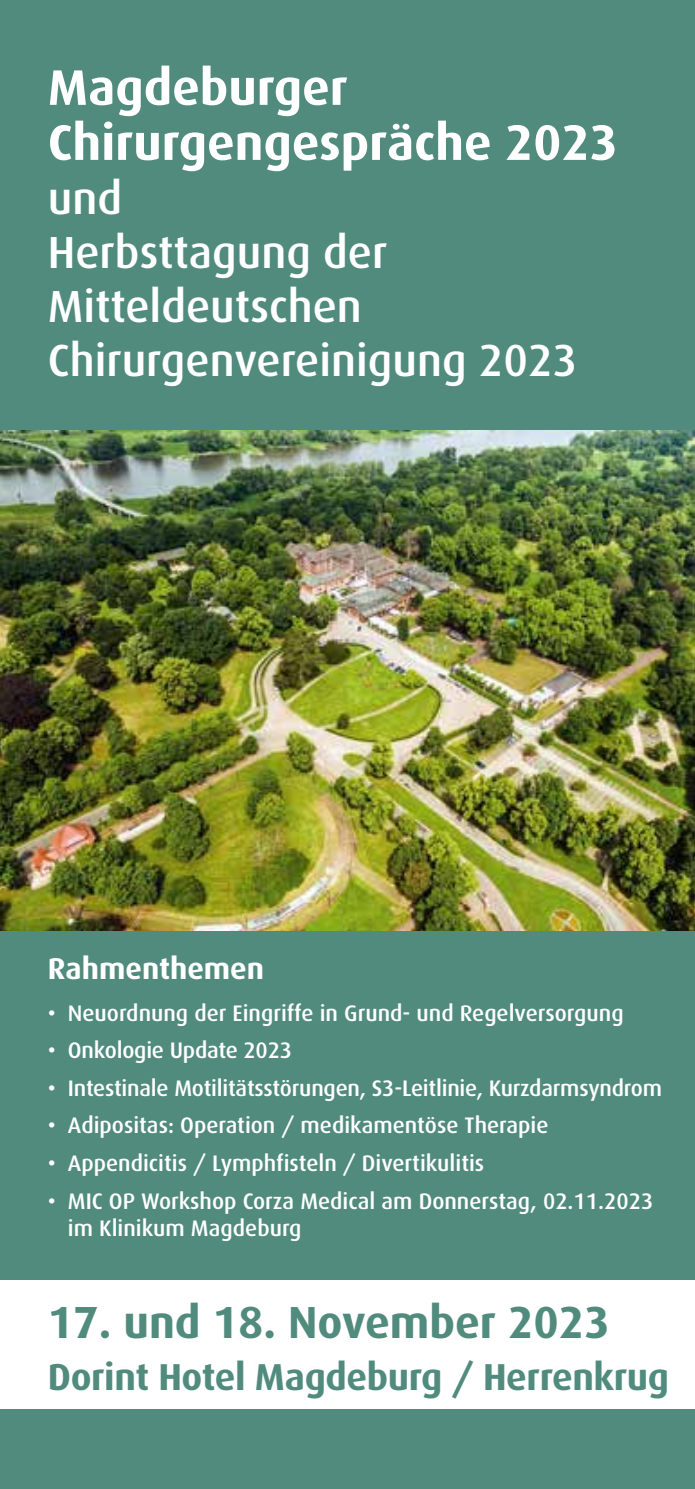
<style>
.page{position:relative;width:695px;height:1489px;background:#fff}
.page>*{position:absolute;margin:0;border:0;box-sizing:border-box;transform-origin:0 0}
.t1{font:700 50px/55px "Dax";color:#fff}
.t2{font:500 45px/54px "Dax";color:#fff}
.t3{font:700 45px "Dax";color:#508b7d}
.t4{font:700 37.5px "Dax";letter-spacing:-.01em;color:#508b7d}
.t5{font:700 30px "Dax";color:#fff}
.t6{font:500 22.5px/27px "Dax";color:#fff}
</style>
<div class="page">
<div style="left:0;top:0;width:694px;height:456px;background:#508b7d"></div>
<img style="left:0;top:431px;width:694px;height:500px">
<div style="left:0;top:931px;width:694px;height:348px;background:#508b7d"></div>
<div style="left:0;top:1408px;width:694px;height:80px;background:#508b7d"></div>
<h1 class="t1" style="left:48px;top:60px;width:571px">Magdeburger<br>Chirurgengespräche 2023</h1>
<h2 class="t2" style="left:48px;top:172px;width:531px">und<br>Herbsttagung der<br>Mitteldeutschen<br>Chirurgenvereinigung 2023</h2>
<h3 class="t5" style="left:48px;top:951px;width:218px">Rahmenthemen</h3>
<p class="t6" style="left:48px;top:999px;width:577px">• Neuordnung der Eingriffe in Grund- und Regelversorgung</p>
<p class="t6" style="left:48px;top:1036px;width:246px">• Onkologie Update 2023</p>
<p class="t6" style="left:48px;top:1074px;width:615px">• Intestinale Motilitätsstörungen, S3-Leitlinie, Kurzdarmsyndrom</p>
<p class="t6" style="left:48px;top:1112px;width:502px">• Adipositas: Operation / medikamentöse Therapie</p>
<p class="t6" style="left:48px;top:1149px;width:438px">• Appendicitis / Lymphfisteln / Divertikulitis</p>
<p class="t6" style="left:68px;top:1187px;width:587px;text-indent:-20px">• MIC OP Workshop Corza Medical am Donnerstag, 02.11.2023 im Klinikum Magdeburg</p>
<h2 class="t3" style="left:48px;top:1296px;width:563px">17. und 18. November 2023</h2>
<h3 class="t4" style="left:48px;top:1355px;width:622px">Dorint Hotel Magdeburg / Herrenkrug</h3>
</div>
